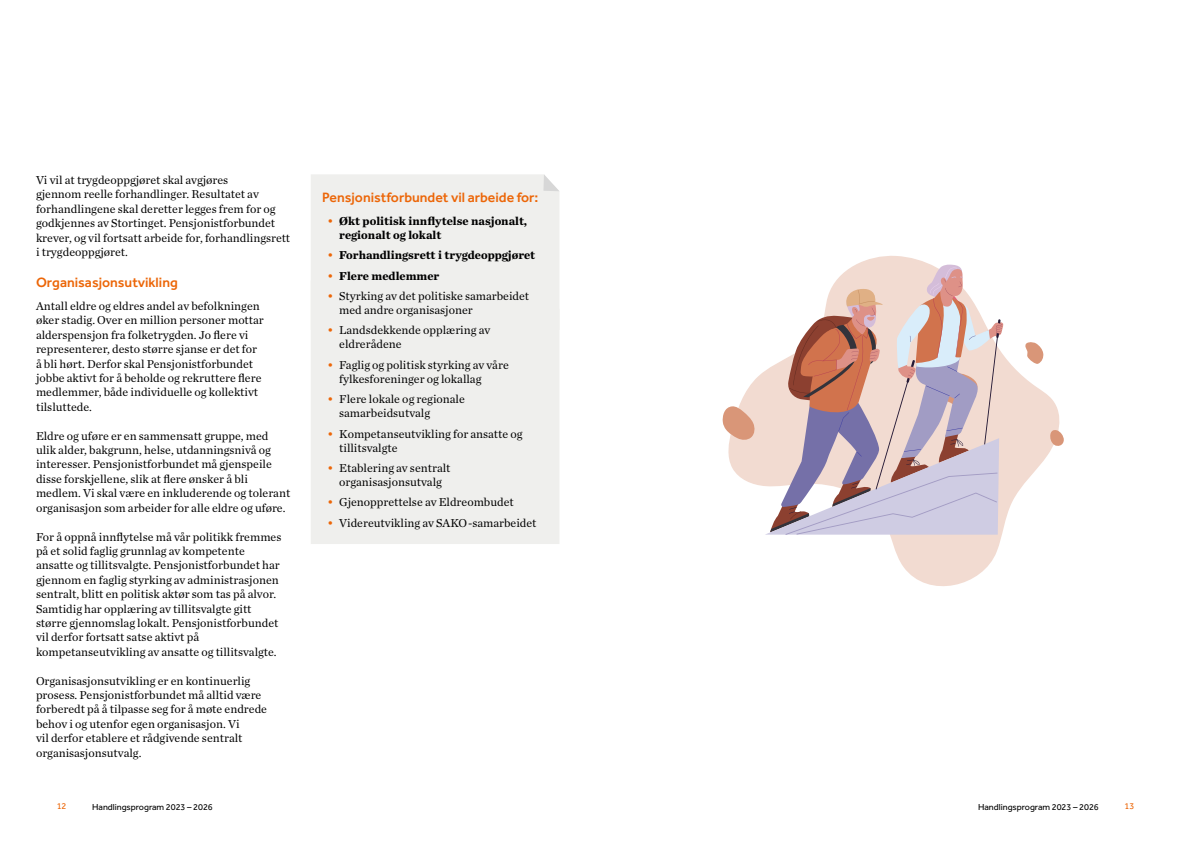
<style>
.page{position:relative;width:1191px;height:842px;background:#fff}
.page>*{position:absolute;margin:0;border:0;box-sizing:border-box;transform-origin:0 0}
.t1{font:500 14px "Effra Std";color:#ec6608}
.t2{font:12px/14.4px "Chronicle Text G1";color:#000}
.t3{font:700 12px/14.4px "Chronicle Text G1";color:#000}
.t4{font:9px "Effra Std";color:#000}
.t5{font:9px "Effra Std";color:#ec6608}
.s1{font-family:"Effra Std";color:#ec6608}
.s2{font-family:"Effra Std";font-weight:700;color:#ec6608}
</style>
<div class="page">
<div style="left:311px;top:330px;width:248px;height:214px;background:#efefed"></div>
<div style="left:311px;top:174px;width:248px;height:156px;background:#efefed"></div>
<svg style="left:728px;top:256px;width:336px;height:330px"></svg>
<svg style="left:722px;top:406px;width:33px;height:35px"></svg>
<svg style="left:1023px;top:341px;width:20px;height:24px"></svg>
<svg style="left:1049px;top:429px;width:14px;height:18px"></svg>
<svg style="left:764px;top:265px;width:239px;height:270px;background:#d4bdc1"></svg>
<p class="t2" style="left:36px;top:172px;width:256px">Vi vil at trygdeoppgjøret skal avgjøres<br>gjennom reelle forhandlinger. Resultatet av forhandlingene skal deretter legges frem for og godkjennes av Stortinget. Pensjonistforbundet krever, og vil fortsatt arbeide for, forhandlingsrett i trygdeoppgjøret.</p>
<p class="t1" style="left:36px;top:274px;width:143px">Organisasjonsutvikling</p>
<p class="t2" style="left:36px;top:298px;width:229px">Antall eldre og eldres andel av befolkningen øker stadig. Over en million personer mottar alderspensjon fra folketrygden. Jo flere vi representerer, desto større sjanse er det for å bli hørt. Derfor skal Pensjonistforbundet jobbe aktivt for å beholde og rekruttere flere medlemmer, både individuelle og kollektivt tilsluttede.</p>
<p class="t2" style="left:36px;top:428px;width:256px">Eldre og uføre er en sammensatt gruppe, med ulik alder, bakgrunn, helse, utdanningsnivå og interesser. Pensjonistforbundet må gjenspeile disse forskjellene, slik at flere ønsker å bli medlem. Vi skal være en inkluderende og tolerant organisasjon som arbeider for alle eldre og uføre.</p>
<p class="t2" style="left:36px;top:529px;width:247px">For å oppnå innflytelse må vår politikk fremmes på et solid faglig grunnlag av kompetente ansatte og tillitsvalgte. Pensjonistforbundet har gjennom en faglig styrking av administrasjonen sentralt, blitt en politisk aktør som tas på alvor.<br>Samtidig har opplæring av tillitsvalgte gitt større gjennomslag lokalt. Pensjonistforbundet vil derfor fortsatt satse aktivt på kompetanseutvikling av ansatte og tillitsvalgte.</p>
<p class="t2" style="left:36px;top:673px;width:232px">Organisasjonsutvikling er en kontinuerlig prosess. Pensjonistforbundet må alltid være forberedt på å tilpasse seg for å møte endrede behov i og utenfor egen organisasjon. Vi<br>vil derfor etablere et rådgivende sentralt organisasjonsutvalg.</p>
<p class="t1" style="left:322px;top:189px;width:218px">Pensjonistforbundet vil arbeide for:</p>
<p class="t3" style="left:339px;top:213px;width:190px;text-indent:-11px"><span class="s1">•</span> Økt politisk innflytelse nasjonalt, regionalt og lokalt</p>
<p class="t3" style="left:328px;top:248px;width:209px"><span class="s1">•</span> Forhandlingsrett i trygdeoppgjøret</p>
<p class="t3" style="left:328px;top:268px;width:113px"><span class="s1">•</span> Flere medlemmer</p>
<p class="t2" style="left:339px;top:288px;width:191px;text-indent:-11px"><span class="s2">•</span> Styrking av det politiske samarbeidet med andre organisasjoner</p>
<p class="t2" style="left:339px;top:322px;width:152px;text-indent:-11px"><span class="s2">•</span> Landsdekkende opplæring av eldrerådene</p>
<p class="t2" style="left:339px;top:357px;width:171px;text-indent:-11px"><span class="s2">•</span> Faglig og politisk styrking av våre fylkesforeninger og lokallag</p>
<p class="t2" style="left:339px;top:391px;width:127px;text-indent:-11px"><span class="s2">•</span> Flere lokale og regionale samarbeidsutvalg</p>
<p class="t2" style="left:339px;top:426px;width:185px;text-indent:-11px"><span class="s2">•</span> Kompetanseutvikling for ansatte og tillitsvalgte</p>
<p class="t2" style="left:328px;top:460px;width:124px;text-align:center"><span class="s2">•</span> Etablering av sentralt organisasjonsutvalg</p>
<p class="t2" style="left:328px;top:495px;width:187px"><span class="s2">•</span> Gjenopprettelse av Eldreombudet</p>
<p class="t2" style="left:328px;top:515px;width:210px"><span class="s2">•</span> Videreutvikling av SAKO-samarbeidet</p>
<p class="t5" style="left:57px;top:801px;width:11px">12</p>
<p class="t4" style="left:92px;top:801px;width:122px">Handlingsprogram 2023 – 2026</p>
<p class="t4" style="left:978px;top:801px;width:122px">Handlingsprogram 2023 – 2026</p>
<p class="t5" style="left:1124px;top:801px;width:11px">13</p>
</div>
